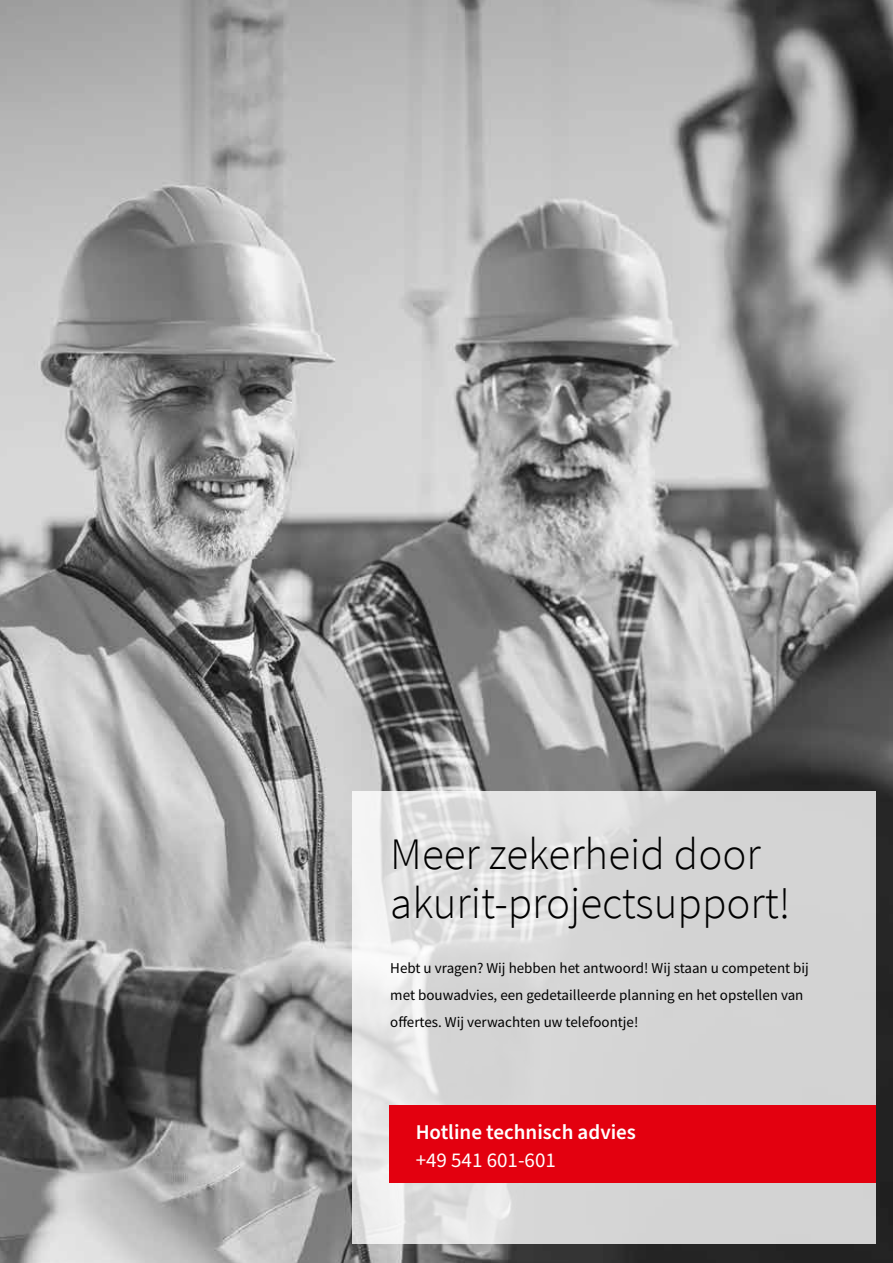
<style>
.page{position:relative;width:893px;height:1263px;background:#fff}
.page>*{position:absolute;margin:0;border:0;box-sizing:border-box;transform-origin:0 0}
.t1{font:300 45px/49.5px "Source Sans Pro";color:#000}
.t2{font:600 21px "Source Sans Pro";color:#fff}
.t3{font:21px "Source Sans Pro";color:#fff}
.t4{font:15px/27px "Source Sans Pro";color:#000}
</style>
<div class="page">
<img style="left:0;top:0;width:893px;height:1263px">
<svg style="left:353px;top:791px;width:523px;height:453px;background:#d9d9d9"></svg>
<div style="left:389px;top:1105px;width:487px;height:77px;background:#e3000f"></div>
<h1 class="t1" style="left:390px;top:829px;width:402px">Meer zekerheid door akurit-projectsupport!</h1>
<p class="t4" style="left:390px;top:954px;width:420px">Hebt u vragen? Wij hebben het antwoord! Wij staan u competent bij met bouwadvies, een gedetailleerde planning en het opstellen van offertes. Wij verwachten uw telefoontje!</p>
<h2 class="t2" style="left:416px;top:1117px;width:222px">Hotline technisch advies</h2>
<h2 class="t3" style="left:416px;top:1147px;width:142px">+49 541 601-601</h2>
</div>
